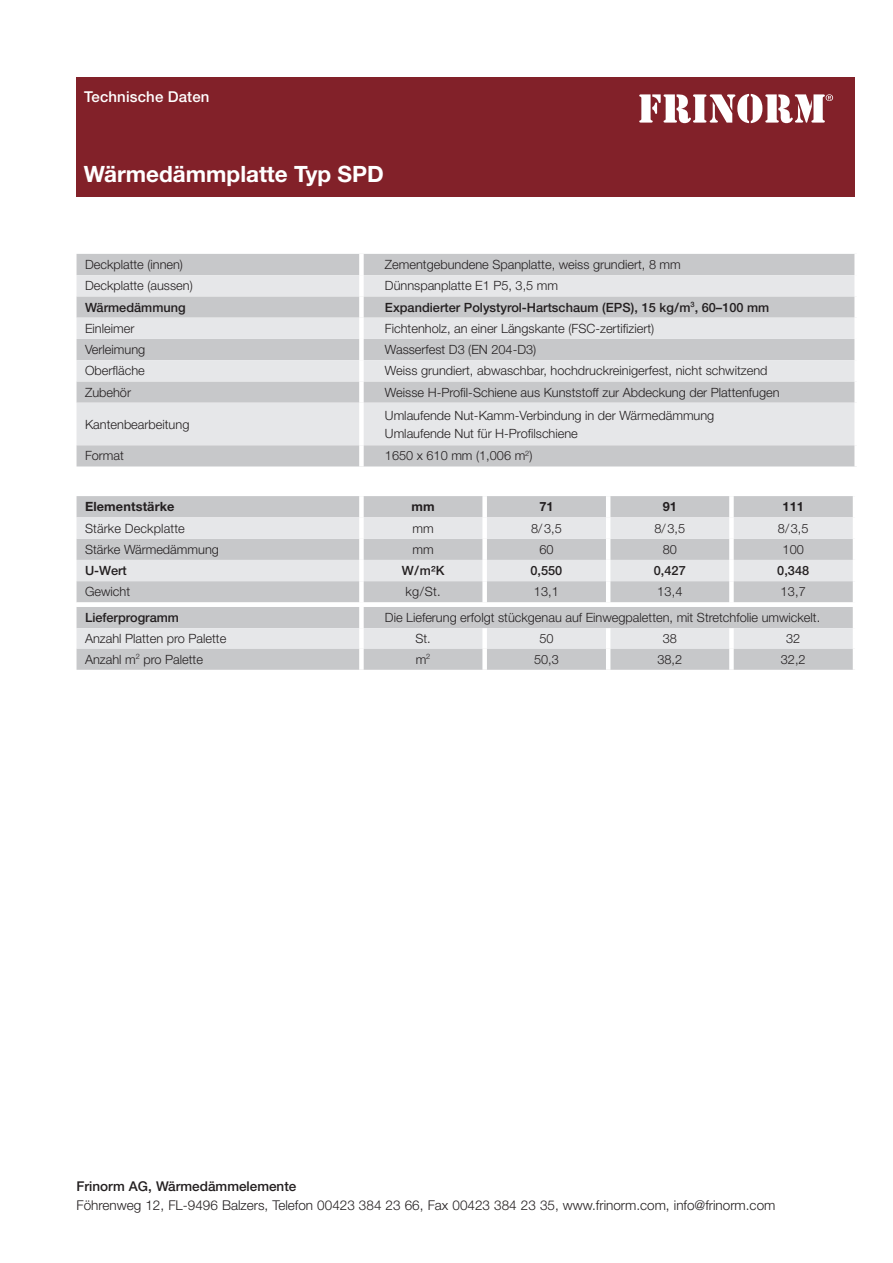
<style>
.page{position:relative;width:893px;height:1263px;background:#fff}
.page>*{position:absolute;margin:0;border:0;box-sizing:border-box;transform-origin:0 0}
.t1{font:700 22.5px "Helvetica Neue LT Pro";color:#fff}
.t2{font:500 15px "Helvetica Neue LT Pro";letter-spacing:.01em;color:#fff}
.t3{font:300 13.5px "Helvetica Neue LT Pro";color:#231f20}
.t4{font:500 13.5px "Helvetica Neue LT Pro";color:#231f20}
.t5{font:300 12.75px/18px "Helvetica Neue LT Pro";color:#231f20}
.t6{font:500 12.75px "Helvetica Neue LT Pro";color:#231f20}
.t7{font:700 12.75px "Helvetica Neue LT Pro";letter-spacing:.01em;color:#231f20}
</style>
<div class="page">
<div style="left:77px;top:77px;width:778px;height:119px;background:#822129"></div>
<div style="left:77px;top:254px;width:777px;height:212px;background:#c7c8ca"></div>
<svg style="left:77px;top:275px;width:777px;height:170px;background:#dadbdd"></svg>
<div style="left:359px;top:254px;width:5px;height:21px;background:#fff"></div>
<div style="left:359px;top:275px;width:5px;height:21px;background:#fff"></div>
<div style="left:359px;top:296px;width:5px;height:22px;background:#fff"></div>
<div style="left:359px;top:318px;width:5px;height:21px;background:#fff"></div>
<div style="left:359px;top:339px;width:5px;height:21px;background:#fff"></div>
<div style="left:359px;top:360px;width:5px;height:21px;background:#fff"></div>
<div style="left:359px;top:381px;width:5px;height:22px;background:#fff"></div>
<div style="left:359px;top:403px;width:5px;height:42px;background:#fff"></div>
<div style="left:359px;top:445px;width:5px;height:21px;background:#fff"></div>
<div style="left:77px;top:496px;width:776px;height:174px;background:#c7c8ca"></div>
<svg style="left:77px;top:517px;width:776px;height:131px;background:#d6d7d9"></svg>
<div style="left:359px;top:496px;width:5px;height:21px;background:#fff"></div>
<div style="left:482px;top:496px;width:5px;height:21px;background:#fff"></div>
<hr style="left:606px;top:496px;width:4px;height:21px;background:#fff">
<div style="left:729px;top:496px;width:5px;height:21px;background:#fff"></div>
<div style="left:359px;top:517px;width:5px;height:22px;background:#fff"></div>
<div style="left:482px;top:517px;width:5px;height:22px;background:#fff"></div>
<hr style="left:606px;top:517px;width:4px;height:22px;background:#fff">
<div style="left:729px;top:517px;width:5px;height:22px;background:#fff"></div>
<div style="left:359px;top:539px;width:5px;height:21px;background:#fff"></div>
<div style="left:482px;top:539px;width:5px;height:21px;background:#fff"></div>
<hr style="left:606px;top:539px;width:4px;height:21px;background:#fff">
<div style="left:729px;top:539px;width:5px;height:21px;background:#fff"></div>
<div style="left:359px;top:560px;width:5px;height:21px;background:#fff"></div>
<div style="left:482px;top:560px;width:5px;height:21px;background:#fff"></div>
<hr style="left:606px;top:560px;width:4px;height:21px;background:#fff">
<div style="left:729px;top:560px;width:5px;height:21px;background:#fff"></div>
<div style="left:359px;top:581px;width:5px;height:21px;background:#fff"></div>
<div style="left:482px;top:581px;width:5px;height:21px;background:#fff"></div>
<hr style="left:606px;top:581px;width:4px;height:21px;background:#fff">
<div style="left:729px;top:581px;width:5px;height:21px;background:#fff"></div>
<svg style="left:77px;top:602px;width:776px;height:5px"></svg>
<div style="left:359px;top:607px;width:5px;height:21px;background:#fff"></div>
<div style="left:359px;top:628px;width:5px;height:20px;background:#fff"></div>
<div style="left:482px;top:628px;width:5px;height:20px;background:#fff"></div>
<hr style="left:606px;top:628px;width:4px;height:20px;background:#fff">
<div style="left:729px;top:628px;width:5px;height:20px;background:#fff"></div>
<div style="left:359px;top:648px;width:5px;height:22px;background:#fff"></div>
<div style="left:482px;top:648px;width:5px;height:22px;background:#fff"></div>
<hr style="left:606px;top:648px;width:4px;height:22px;background:#fff">
<div style="left:729px;top:648px;width:5px;height:22px;background:#fff"></div>
<svg style="left:639px;top:94px;width:194px;height:29px"></svg>
<p class="t2" style="left:84px;top:88px;width:127px">Technische Daten</p>
<h1 class="t1" style="left:84px;top:160px;width:301px">Wärmedämmplatte Typ SPD</h1>
<p class="t5" style="left:85px;top:255px;width:100px">Deckplatte (innen)</p>
<p class="t5" style="left:385px;top:255px;width:297px">Zementgebundene Spanplatte, weiss grundiert, 8 mm</p>
<p class="t5" style="left:85px;top:276px;width:109px">Deckplatte (aussen)</p>
<p class="t5" style="left:385px;top:276px;width:175px">Dünnspanplatte E1 P5, 3,5 mm</p>
<p class="t6" style="left:85px;top:299px;width:102px">Wärmedämmung</p>
<p class="t6" style="left:385px;top:299px;width:386px">Expandierter Polystyrol-Hartschaum (EPS), 15 kg/m<sup>3</sup>, 60–100 mm</p>
<p class="t5" style="left:85px;top:319px;width:51px">Einleimer</p>
<p class="t5" style="left:385px;top:319px;width:271px">Fichtenholz, an einer Längskante (FSC-zertifiziert)</p>
<p class="t5" style="left:85px;top:340px;width:62px">Verleimung</p>
<p class="t5" style="left:385px;top:340px;width:153px">Wasserfest D3 (EN 204-D3)</p>
<p class="t5" style="left:85px;top:362px;width:61px">Oberfläche</p>
<p class="t5" style="left:385px;top:362px;width:384px">Weiss grundiert, abwaschbar, hochdruckreinigerfest, nicht schwitzend</p>
<p class="t5" style="left:85px;top:383px;width:48px">Zubehör</p>
<p class="t5" style="left:385px;top:383px;width:396px">Weisse H-Profil-Schiene aus Kunststoff zur Abdeckung der Plattenfugen</p>
<p class="t5" style="left:85px;top:415px;width:106px">Kantenbearbeitung</p>
<p class="t5" style="left:385px;top:406px;width:331px">Umlaufende Nut-Kamm-Verbindung in der Wärmedämmung<br>Umlaufende Nut für H-Profilschiene</p>
<p class="t5" style="left:85px;top:447px;width:40px">Format</p>
<p class="t5" style="left:385px;top:447px;width:149px">1650 x 610 mm (1,006 m<sup>2</sup>)</p>
<p class="t7" style="left:85px;top:499px;width:91px">Elementstärke</p>
<p class="t7" style="left:411px;top:499px;width:25px">mm</p>
<p class="t7" style="left:539px;top:499px;width:16px">71</p>
<p class="t7" style="left:663px;top:499px;width:16px">91</p>
<p class="t7" style="left:783px;top:499px;width:23px">111</p>
<p class="t5" style="left:85px;top:519px;width:101px">Stärke Deckplatte</p>
<p class="t5" style="left:412px;top:519px;width:23px">mm</p>
<p class="t5" style="left:531px;top:519px;width:32px">8/3,5</p>
<p class="t5" style="left:654px;top:519px;width:32px">8/3,5</p>
<p class="t5" style="left:778px;top:519px;width:32px">8/3,5</p>
<p class="t5" style="left:85px;top:540px;width:135px">Stärke Wärmedämmung</p>
<p class="t5" style="left:412px;top:540px;width:23px">mm</p>
<p class="t5" style="left:539px;top:540px;width:16px">60</p>
<p class="t5" style="left:663px;top:540px;width:16px">80</p>
<p class="t5" style="left:783px;top:540px;width:23px">100</p>
<p class="t6" style="left:85px;top:563px;width:43px">U-Wert</p>
<p class="t6" style="left:402px;top:563px;width:44px">W/m²K</p>
<p class="t6" style="left:530px;top:563px;width:33px">0,550</p>
<p class="t6" style="left:654px;top:563px;width:33px">0,427</p>
<p class="t6" style="left:777px;top:563px;width:33px">0,348</p>
<p class="t5" style="left:85px;top:582px;width:47px">Gewicht</p>
<p class="t5" style="left:406px;top:582px;width:37px">kg/St.</p>
<p class="t5" style="left:534px;top:582px;width:27px">13,1</p>
<p class="t5" style="left:657px;top:582px;width:27px">13,4</p>
<p class="t5" style="left:781px;top:582px;width:27px">13,7</p>
<p class="t6" style="left:85px;top:610px;width:96px">Lieferprogramm</p>
<p class="t5" style="left:385px;top:608px;width:437px">Die Lieferung erfolgt stückgenau auf Einwegpaletten, mit Stretchfolie umwickelt.</p>
<p class="t5" style="left:85px;top:629px;width:143px">Anzahl Platten pro Palette</p>
<p class="t5" style="left:415px;top:629px;width:17px">St.</p>
<p class="t5" style="left:539px;top:629px;width:16px">50</p>
<p class="t5" style="left:663px;top:629px;width:16px">38</p>
<p class="t5" style="left:786px;top:629px;width:16px">32</p>
<p class="t5" style="left:85px;top:650px;width:119px">Anzahl m<sup>2</sup> pro Palette</p>
<p class="t5" style="left:416px;top:650px;width:16px">m<sup>2</sup></p>
<p class="t5" style="left:534px;top:650px;width:26px">50,3</p>
<p class="t5" style="left:657px;top:650px;width:26px">38,2</p>
<p class="t5" style="left:781px;top:650px;width:26px">32,2</p>
<p class="t4" style="left:77px;top:1178px;width:221px">Frinorm AG, Wärmedämmelemente</p>
<p class="t3" style="left:77px;top:1197px;width:700px">Föhrenweg 12, FL-9496 Balzers, Telefon 00423 384 23 66, Fax 00423 384 23 35, www.frinorm.com, info@frinorm.com</p>
</div>
